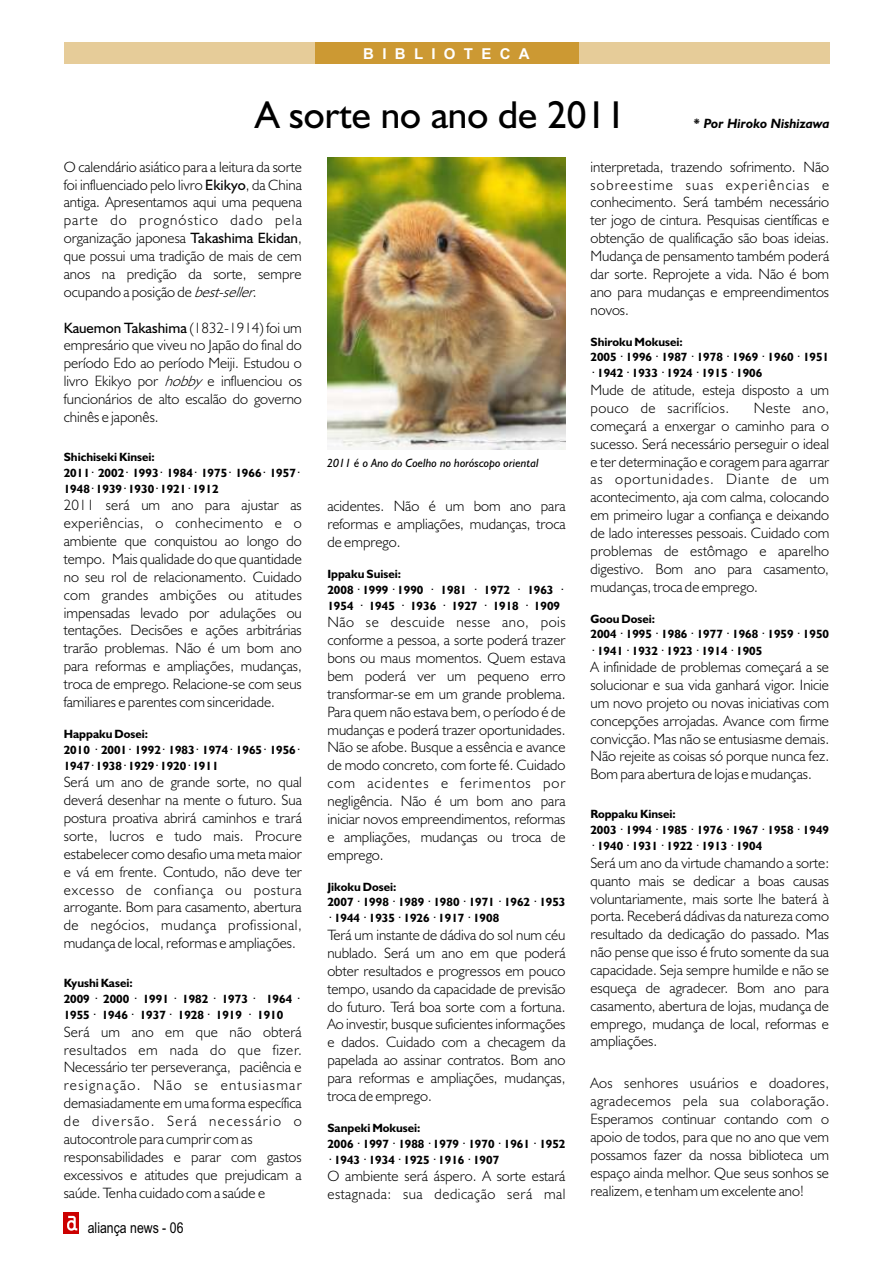
<style>
.page{position:relative;width:893px;height:1263px;background:#fff}
.page>*{position:absolute;margin:0;border:0;box-sizing:border-box;transform-origin:0 0}
.t1{font:39px "Humanist 521 BT";color:#000}
.t2{font:italic 300 15px/17.9px "Humanist 521 BT";color:#000;text-align:justify}
.t3{font:15px "Arial Narrow";color:#000}
.t4{font:700 15px "Arial";letter-spacing:.555em;color:#fff}
.t5{font:italic 700 13.5px "Humanist 521 BT";color:#000}
.t6{font:700 12px/15.9px "Humanist 521 BT";color:#000}
.t7{font:italic 12px "Humanist 521 BT";color:#000}
.t8{font:12px "Arial Unicode MS";color:#000}
.s1{font-weight:400;font-style:normal}
.s2{font-style:inherit}
.s3{font-family:"Arial Unicode MS";font-weight:400}
</style>
<div class="page">
<div style="left:64px;top:43px;width:765px;height:21px;background:#e6cc99"></div>
<div style="left:315px;top:43px;width:263px;height:21px;background:#c93"></div>
<div style="left:64px;top:1212px;width:15px;height:21px;background:#c00"></div>
<svg style="left:67px;top:1216px;width:10px;height:15px"></svg>
<img style="left:327px;top:157px;width:239px;height:292px">
<p class="t4" style="left:363px;top:48px;width:168px">BIBLIOTECA</p>
<h1 class="t1" style="left:255px;top:98px;width:372px">A sorte no ano de 2011</h1>
<p class="t2" style="left:64px;top:159px;width:240px">O calendário asiático para a leitura da sorte foi influenciado pelo livro <span class="s1">Ekikyo</span>, da China antiga. Apresentamos aqui uma pequena parte do prognóstico dado pela organização japonesa <span class="s1">Takashima Ekidan</span>, que possui uma tradição de mais de cem anos na predição da sorte, sempre ocupando a posição de <span class="s2">best-seller</span>.</p>
<p class="t2" style="left:64px;top:320px;width:240px"><span class="s1">Kauemon Takashima</span> (1832-1914) foi um empresário que viveu no Japão do final do período Edo ao período Meiji. Estudou o livro Ekikyo por <span class="s2">hobby</span> e influenciou os funcionários de alto escalão do governo chinês e japonês.</p>
<p class="t6" style="left:64px;top:450px;width:240px">Shichiseki Kinsei:<br>2011<span class="s3">･</span> 2002 1993 1984 1975 1966 1957<span class="s3">･<br></span>1948<span class="s3">･</span>1939<span class="s3">･</span>1930<span class="s3">･</span>1921<span class="s3">･</span>1912</p>
<p class="t2" style="left:64px;top:498px;width:240px">2011 será um ano para ajustar as experiências, o conhecimento e o ambiente que conquistou ao longo do tempo. Mais qualidade do que quantidade no seu rol de relacionamento. Cuidado com grandes ambições ou atitudes impensadas levado por adulações ou tentações. Decisões e ações arbitrárias trarão problemas. Não é um bom ano para reformas e ampliações, mudanças, troca de emprego. Relacione-se com seus familiares e parentes com sinceridade.</p>
<p class="t6" style="left:64px;top:727px;width:240px">Happaku Dosei:<br>2010 <span class="s3">･</span>2001<span class="s3">･</span>1992<span class="s3">･</span>1983<span class="s3">･</span>1974<span class="s3">･</span>1965<span class="s3">･</span>1956<span class="s3">･<br></span>1947<span class="s3">･</span>1938<span class="s3">･</span>1929<span class="s3">･</span>1920<span class="s3">･</span>1911</p>
<p class="t2" style="left:64px;top:775px;width:240px">Será um ano de grande sorte, no qual deverá desenhar na mente o futuro. Sua postura proativa abrirá caminhos e trará sorte, lucros e tudo mais. Procure estabelecer como desafio uma meta maior e vá em frente. Contudo, não deve ter excesso de confiança ou postura arrogante. Bom para casamento, abertura de negócios, mudança profissional, mudança de local, reformas e ampliações.</p>
<p class="t6" style="left:64px;top:976px;width:240px">Kyushi Kasei:<br>2009 <span class="s3">･</span> 2000 <span class="s3">･</span> 1991 <span class="s3">･</span> 1982 <span class="s3">･</span> 1973 <span class="s3">･</span> 1964 <span class="s3">･<br></span>1955 <span class="s3">･</span> 1946 <span class="s3">･</span> 1937 <span class="s3">･</span> 1928 <span class="s3">･</span> 1919 <span class="s3">･</span> 1910</p>
<p class="t2" style="left:64px;top:1024px;width:240px;text-align:left">Será um ano em que não obterá resultados em nada do que fizer.<br>Necessário ter perseverança, paciência e resignação. Não se entusiasmar demasiadamente em uma forma específica de diversão. Será necessário o autocontrole para cumprir com as responsabilidades e parar com gastos excessivos e atitudes que prejudicam a saúde. Tenha cuidado com a saúde e</p>
<p class="t5" style="left:693px;top:117px;width:138px">* Por Hiroko Nishizawa</p>
<p class="t2" style="left:590px;top:159px;width:240px">interpretada, trazendo sofrimento. Não sobreestime suas experiências e conhecimento. Será também necessário ter jogo de cintura. Pesquisas científicas e obtenção de qualificação são boas ideias.<br>Mudança de pensamento também poderá dar sorte. Reprojete a vida. Não é bom ano para mudanças e empreendimentos novos.</p>
<p class="t6" style="left:590px;top:335px;width:240px">Shiroku Mokusei:<br>2005 <span class="s3">･</span>1996 <span class="s3">･</span>1987 <span class="s3">･</span>1978 <span class="s3">･</span>1969 <span class="s3">･</span>1960 <span class="s3">･</span>1951<span class="s3">･</span>1942 <span class="s3">･</span>1933 <span class="s3">･</span>1924 <span class="s3">･</span>1915 <span class="s3">･</span>1906</p>
<p class="t2" style="left:590px;top:382px;width:240px">Mude de atitude, esteja disposto a um pouco de sacrifícios.</p>
<p class="t2" style="left:590px;top:400px;width:240px;text-indent:163px">Neste ano, começará a enxergar o caminho para o sucesso. Será necessário perseguir o ideal e ter determinação e coragem para agarrar as oportunidades. Diante de um acontecimento, aja com calma, colocando em primeiro lugar a confiança e deixando de lado interesses pessoais. Cuidado com problemas de estômago e aparelho digestivo. Bom ano para casamento, mudanças, troca de emprego.</p>
<p class="t6" style="left:590px;top:612px;width:240px">Goou Dosei:<br>2004 <span class="s3">･</span>1995 <span class="s3">･</span>1986 <span class="s3">･</span>1977 <span class="s3">･</span>1968 <span class="s3">･</span>1959 <span class="s3">･</span>1950<span class="s3">･</span>1941 <span class="s3">･</span>1932 <span class="s3">･</span>1923 <span class="s3">･</span>1914 <span class="s3">･</span>1905</p>
<p class="t2" style="left:590px;top:659px;width:240px">A infinidade de problemas começará a se solucionar e sua vida ganhará vigor. Inicie um novo projeto ou novas iniciativas com concepções arrojadas. Avance com firme convicção. Mas não se entusiasme demais.<br>Não rejeite as coisas só porque nunca fez.<br>Bom para abertura de lojas e mudanças.</p>
<p class="t6" style="left:590px;top:807px;width:240px">Roppaku Kinsei:<br>2003 <span class="s3">･</span>1994 <span class="s3">･</span>1985 <span class="s3">･</span>1976 <span class="s3">･</span>1967 <span class="s3">･</span>1958 <span class="s3">･</span>1949<span class="s3">･</span>1940 <span class="s3">･</span>1931 <span class="s3">･</span>1922 <span class="s3">･</span>1913 <span class="s3">･</span>1904</p>
<p class="t2" style="left:590px;top:855px;width:240px">Será um ano da virtude chamando a sorte: quanto mais se dedicar a boas causas voluntariamente, mais sorte lhe baterá à porta. Receberá dádivas da natureza como resultado da dedicação do passado. Mas não pense que isso é fruto somente da sua capacidade. Seja sempre humilde e não se esqueça de agradecer. Bom ano para casamento, abertura de lojas, mudança de emprego, mudança de local, reformas e ampliações.</p>
<p class="t2" style="left:590px;top:1075px;width:240px">Aos senhores usuários e doadores, agradecemos pela sua colaboração.<br>Esperamos continuar contando com o apoio de todos, para que no ano que vem possamos fazer da nossa biblioteca um espaço ainda melhor. Que seus sonhos se realizem, e tenham um excelente ano!</p>
<p class="t7" style="left:327px;top:458px;width:213px">2011 é o Ano do Coelho no horóscopo oriental</p>
<p class="t8" style="left:124px;top:468px;width:7px">･</p>
<p class="t8" style="left:158px;top:468px;width:7px">･</p>
<p class="t8" style="left:193px;top:468px;width:7px">･</p>
<p class="t8" style="left:227px;top:468px;width:7px">･</p>
<p class="t8" style="left:261px;top:468px;width:7px">･</p>
<p class="t2" style="left:327px;top:498px;width:240px">acidentes. Não é um bom ano para reformas e ampliações, mudanças, troca de emprego.</p>
<p class="t6" style="left:327px;top:567px;width:240px">Ippaku Suisei:<br>2008 <span class="s3">･</span>1999 <span class="s3">･</span>1990 <span class="s3">･</span> 1981 <span class="s3">･</span> 1972 <span class="s3">･</span> 1963 <span class="s3">･<br></span>1954 <span class="s3">･</span> 1945 <span class="s3">･</span> 1936 <span class="s3">･</span> 1927 <span class="s3">･</span> 1918 <span class="s3">･</span> 1909</p>
<p class="t2" style="left:327px;top:614px;width:240px">Não se descuide nesse ano, pois conforme a pessoa, a sorte poderá trazer bons ou maus momentos. Quem estava bem poderá ver um pequeno erro transformar-se em um grande problema.<br>Para quem não estava bem, o período é de mudanças e poderá trazer oportunidades.<br>Não se afobe. Busque a essência e avance de modo concreto, com forte fé. Cuidado com acidentes e ferimentos por negligência. Não é um bom ano para iniciar novos empreendimentos, reformas e ampliações, mudanças ou troca de emprego.</p>
<p class="t6" style="left:327px;top:880px;width:240px">Jikoku Dosei:<br>2007 <span class="s3">･</span>1998 <span class="s3">･</span>1989 <span class="s3">･</span>1980 <span class="s3">･</span>1971 <span class="s3">･</span>1962 <span class="s3">･</span>1953<span class="s3">･</span>1944 <span class="s3">･</span>1935 <span class="s3">･</span>1926 <span class="s3">･</span>1917 <span class="s3">･</span>1908</p>
<p class="t2" style="left:327px;top:927px;width:240px">Terá um instante de dádiva do sol num céu nublado. Será um ano em que poderá obter resultados e progressos em pouco tempo, usando da capacidade de previsão do futuro. Terá boa sorte com a fortuna.<br>Ao investir, busque suficientes informações e dados. Cuidado com a checagem da papelada ao assinar contratos. Bom ano para reformas e ampliações, mudanças, troca de emprego.</p>
<p class="t6" style="left:327px;top:1121px;width:240px">Sanpeki Mokusei:<br>2006 <span class="s3">･</span>1997 <span class="s3">･</span>1988 <span class="s3">･</span>1979 <span class="s3">･</span>1970 <span class="s3">･</span>1961 <span class="s3">･</span>1952<span class="s3">･</span>1943 <span class="s3">･</span>1934 <span class="s3">･</span>1925 <span class="s3">･</span>1916 <span class="s3">･</span>1907</p>
<p class="t2" style="left:327px;top:1168px;width:240px">O ambiente será áspero. A sorte estará estagnada: sua dedicação será mal</p>
<p class="t3" style="left:88px;top:1222px;width:97px">aliança news - 06</p>
</div>
